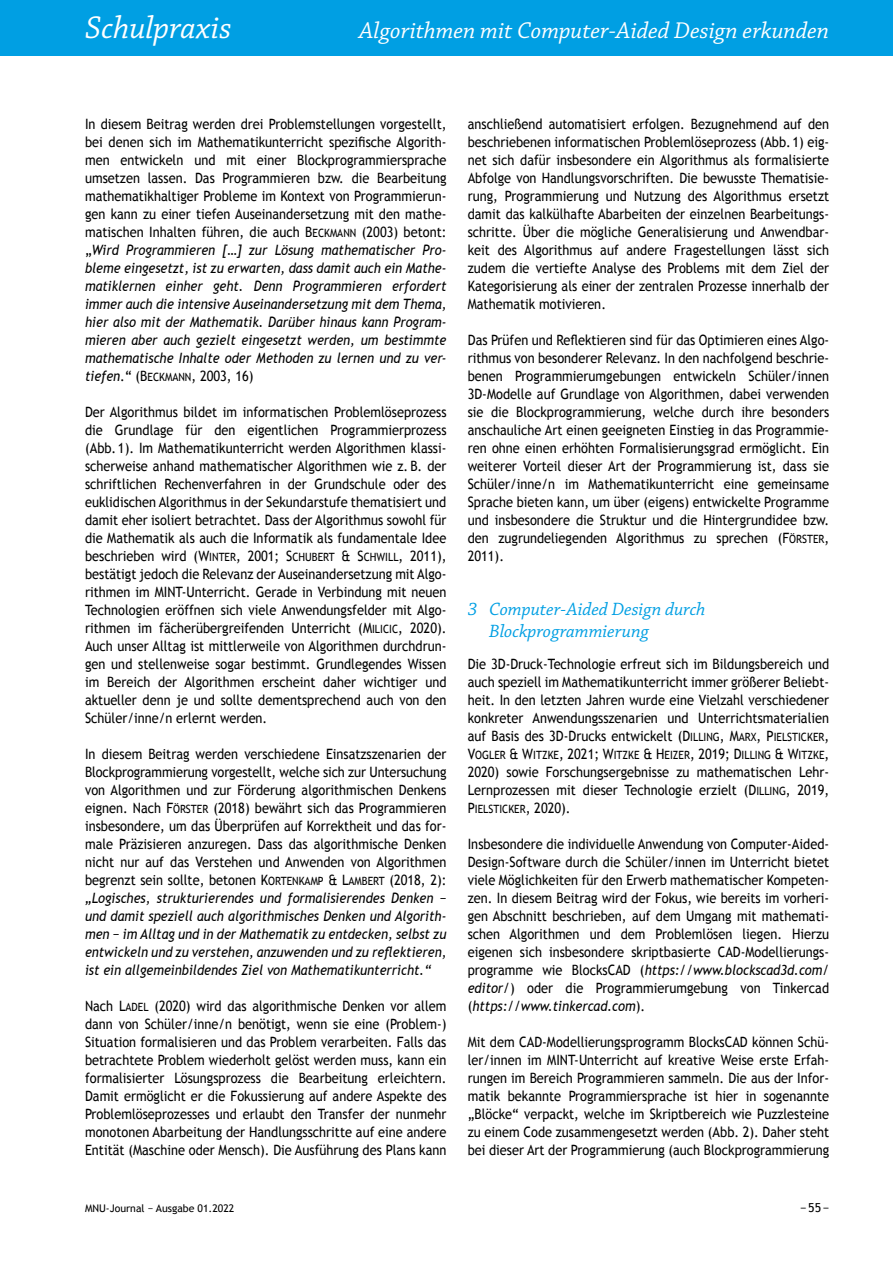
<style>
.page{position:relative;width:893px;height:1263px;background:#fff}
.page>*{position:absolute;margin:0;border:0;box-sizing:border-box;transform-origin:0 0}
.t1{font:italic 33px "Chaparral Pro";color:#fff}
.t2{font:italic 24px "Chaparral Pro";color:#fff}
.t3{font:italic 18.75px/22.5px "Chaparral Pro";color:#009fe3}
.t4{font:14.25px/18px "Trebuchet MS";color:#000;text-align:justify;scale:.9 1}
.t5{font:12.3px "Trebuchet MS";color:#000}
.t6{font:11.4px "Trebuchet MS SC800";color:#000;scale:.9 1}
.t7{font:10.5px "Trebuchet MS";color:#000}
.s1{font-family:"Trebuchet MS SC800"}
.s2{font-family:"Trebuchet MS SC800";font-size:11.4px}
.s3{font-style:italic}
.s4{font-size:14.25px}
.s5{font-family:"Trebuchet MS";font-size:14.25px}
</style>
<div class="page">
<div style="left:0;top:0;width:893px;height:55px;background:#009fe3"></div>
<h1 class="t1" style="left:85px;top:10px;width:148px">Schulpraxis</h1>
<h2 class="t2" style="left:359px;top:18px;width:472px">Algorithmen mit Computer-Aided Design erkunden</h2>
<p class="t4" style="left:85px;top:115px;width:403px;text-align:left">In diesem Beitrag werden drei Problemstellungen vorgestellt, bei denen sich im Mathematikunterricht spezifische Algorith&shy;men entwickeln und mit einer Blockprogrammiersprache umsetzen lassen. Das Programmieren bzw. die Bearbeitung mathematikhaltiger Probleme im Kontext von Programmierun&shy;gen kann zu einer tiefen Auseinandersetzung mit den mathe&shy;matischen Inhalten führen, die auch <span class="s1">B</span><span class="s2">ECKMANN</span> (2003) betont: „<span class="s3">Wird Programmieren […] zur Lösung mathematischer Pro&shy;bleme eingesetzt, ist zu erwarten, dass damit auch ein Mathe&shy;matiklernen einher geht. Denn Programmieren erfordert immer auch die intensive Auseinandersetzung mit dem Thema, hier also mit der Mathematik. Darüber hinaus kann Program&shy;mieren aber auch gezielt eingesetzt werden, um bestimmte mathematische Inhalte oder Methoden zu lernen und zu ver&shy;tiefen</span>.“ (<span class="s1">B</span><span class="s2">ECKMANN</span>, 2003, 16)</p>
<p class="t4" style="left:85px;top:403px;width:403px">Der Algorithmus bildet im informatischen Problemlöseprozess die Grundlage für den eigentlichen Programmierprozess (Abb.1). Im Mathematikunterricht werden Algorithmen klassi&shy;scherweise anhand mathematischer Algorithmen wie z. B. der schriftlichen Rechenverfahren in der Grundschule oder des euklidischen Algorithmus in der Sekundarstufe thematisiert und damit eher isoliert betrachtet. Dass der Algorithmus sowohl für die Mathematik als auch die Informatik als fundamentale Idee beschrieben wird (<span class="s1">W</span><span class="s2">INTER</span>, 2001; <span class="s1">S</span><span class="s2">CHUBERT</span> <span class="s1">&amp; S</span><span class="s2">CHWILL</span>, 2011), bestätigt jedoch die Relevanz der Auseinandersetzung mit Algo&shy;rithmen im MINT-Unterricht. Gerade in Verbindung mit neuen Technologien eröffnen sich viele Anwendungsfelder mit Algo&shy;rithmen im fächerübergreifenden Unterricht (<span class="s1">M</span><span class="s2">ILICIC</span>, 2020).<br>Auch unser Alltag ist mittlerweile von Algorithmen durchdrun&shy;gen und stellenweise sogar bestimmt. Grundlegendes Wissen im Bereich der Algorithmen erscheint daher wichtiger und aktueller denn je und sollte dementsprechend auch von den Schüler/inne/n erlernt werden.</p>
<p class="t4" style="left:85px;top:745px;width:403px">In diesem Beitrag werden verschiedene Einsatzszenarien der Blockprogrammierung vorgestellt, welche sich zur Untersuchung von Algorithmen und zur Förderung algorithmischen Denkens eignen. Nach <span class="s1">F</span><span class="s2">ÖRSTER</span> (2018) bewährt sich das Programmieren insbesondere, um das Überprüfen auf Korrektheit und das for&shy;male Präzisieren anzuregen. Dass das algorithmische Denken nicht nur auf das Verstehen und Anwenden von Algorithmen begrenzt sein sollte, betonen <span class="s1">K</span><span class="s2">ORTENKAMP</span> &amp; <span class="s1">L</span><span class="s2">AMBERT</span> (2018, 2): <span class="s3">„Logisches, strukturierendes und formalisierendes Denken</span> − <span class="s3">und damit speziell auch algorithmisches Denken und Algorith&shy;men</span> − <span class="s3">im Alltag und in der Mathematik zu entdecken, selbst zu entwickeln und zu verstehen, anzuwenden und zu reflektieren, ist ein allgemeinbildendes Ziel von Mathematikunterricht.“</span></p>
<p class="t4" style="left:85px;top:997px;width:403px">Nach <span class="s1">L</span><span class="s2">ADEL</span> (2020) wird das algorithmische Denken vor allem dann von Schüler/inne/n benötigt, wenn sie eine (Problem-)<br>Situation formalisieren und das Problem verarbeiten. Falls das betrachtete Problem wiederholt gelöst werden muss, kann ein formalisierter Lösungsprozess die Bearbeitung erleichtern.<br>Damit ermöglicht er die Fokussierung auf andere Aspekte des Problemlöseprozesses und erlaubt den Transfer der nunmehr monotonen Abarbeitung der Handlungsschritte auf eine andere Entität (Maschine oder Mensch). Die Ausführung des Plans kann</p>
<p class="t4" style="left:468px;top:115px;width:403px">anschließend automatisiert erfolgen. Bezugnehmend auf den beschriebenen informatischen Problemlöseprozess (Abb.1) eig&shy;net sich dafür insbesondere ein Algorithmus als formalisierte Abfolge von Handlungsvorschriften. Die bewusste Thematisie&shy;rung, Programmierung und Nutzung des Algorithmus ersetzt damit das kalkülhafte Abarbeiten der einzelnen Bearbeitungs&shy;schritte. Über die mögliche Generalisierung und Anwendbar&shy;keit des Algorithmus auf andere Fragestellungen lässt sich zudem die vertiefte -Analyse des Problems mit dem Ziel der Kategorisierung als einer der zentralen Prozesse innerhalb der Mathematik motivieren.</p>
<p class="t4" style="left:468px;top:331px;width:403px">Das Prüfen und Reflektieren sind für das Optimieren eines Algo&shy;rithmus von besonderer Relevanz. In den nachfolgend beschrie&shy;benen Programmierumgebungen entwickeln Schüler/innen 3D-Modelle auf Grundlage von Algorithmen, dabei verwenden sie die Blockprogrammierung, welche durch ihre besonders anschauliche Art einen geeigneten Einstieg in das Programmie&shy;ren ohne einen erhöhten Formalisierungsgrad ermöglicht. Ein weiterer Vorteil dieser Art der Programmierung ist, dass sie Schüler/inne/n im Mathematikunterricht eine gemeinsame Sprache bieten kann, um über (eigens) entwickelte Programme und insbesondere die Struktur und die Hintergrundidee bzw. den zugrundeliegenden Algorithmus zu sprechen (<span class="s1">F</span><span class="s2">ÖRSTER</span>, 2011).</p>
<h3 class="t3" style="left:489px;top:598px;width:218px;text-indent:-21px">3 Computer-Aided Design durch<br>Blockprogrammierung</h3>
<p class="t4" style="left:468px;top:655px;width:403px">Die 3D-Druck-Technologie erfreut sich im Bildungsbereich und auch speziell im Mathematikunterricht immer größerer Beliebt&shy;heit. In den letzten Jahren wurde eine Vielzahl verschiedener konkreter Anwendungsszenarien und Unterrichtsmaterialien auf Basis des 3D-Drucks entwickelt (<span class="s1">D</span><span class="s2">ILLING</span><span class="s1">, M</span><span class="s2">ARX</span><span class="s1">, P</span><span class="s2">IELSTICKER</span><span class="s1">,</span></p>
<p class="t6" style="left:468px;top:748px;width:403px"><span class="s4">V</span>OGLER <span class="s4">&amp; W</span>ITZKE<span class="s5">, 2021;</span> <span class="s4">W</span>ITZKE <span class="s4">&amp; H</span> EIZER<span class="s5">, 2019;</span> <span class="s4">D</span>ILLING <span class="s4">&amp; W</span>ITZKE<span class="s5">,</span></p>
<p class="t4" style="left:468px;top:763px;width:403px">2020) sowie Forschungsergebnisse zu mathematischen Lehr-<br>Lernprozessen mit dieser Technologie erzielt (<span class="s1">D</span><span class="s2">ILLING</span>, 2019,</p>
<p class="t6" style="left:468px;top:802px;width:116px"><span class="s4">P</span>IELSTICKER<span class="s5">, 2020).</span></p>
<p class="t4" style="left:468px;top:835px;width:403px">Insbesondere die individuelle Anwendung von Computer-Aided-Design-Software durch die Schüler/innen im Unterricht bietet viele Möglichkeiten für den Erwerb mathematischer Kompeten&shy;zen. In diesem Beitrag wird der Fokus, wie bereits im vorheri&shy;gen Abschnitt beschrieben, auf dem Umgang mit mathemati&shy;schen Algorithmen und dem Problemlösen liegen. Hierzu eigenen sich insbesondere skriptbasierte CAD-Modellierungs&shy;programme wie BlocksCAD (<span class="s3">https://www.blockscad3d.com/ editor/</span>) oder die Programmierumgebung von Tinkercad (<span class="s3">https://www.tinkercad.com</span>).</p>
<p class="t4" style="left:468px;top:1033px;width:403px">Mit dem CAD-Modellierungsprogramm BlocksCAD können Schü&shy;ler/innen im MINT-Unterricht auf kreative Weise erste Erfah&shy;rungen im Bereich Programmieren sammeln. Die aus der Infor&shy;matik bekannte Programmiersprache ist hier in sogenannte „Blöcke“ verpackt, welche im Skriptbereich wie Puzzlesteine zu einem Code zusammengesetzt werden (Abb. 2). Daher steht bei dieser Art der Programmierung (auch Blockprogrammierung</p>
<p class="t7" style="left:85px;top:1202px;width:151px">MNU-Journal − Ausgabe 01.2022</p>
<p class="t5" style="left:800px;top:1200px;width:31px">−55−</p>
</div>
